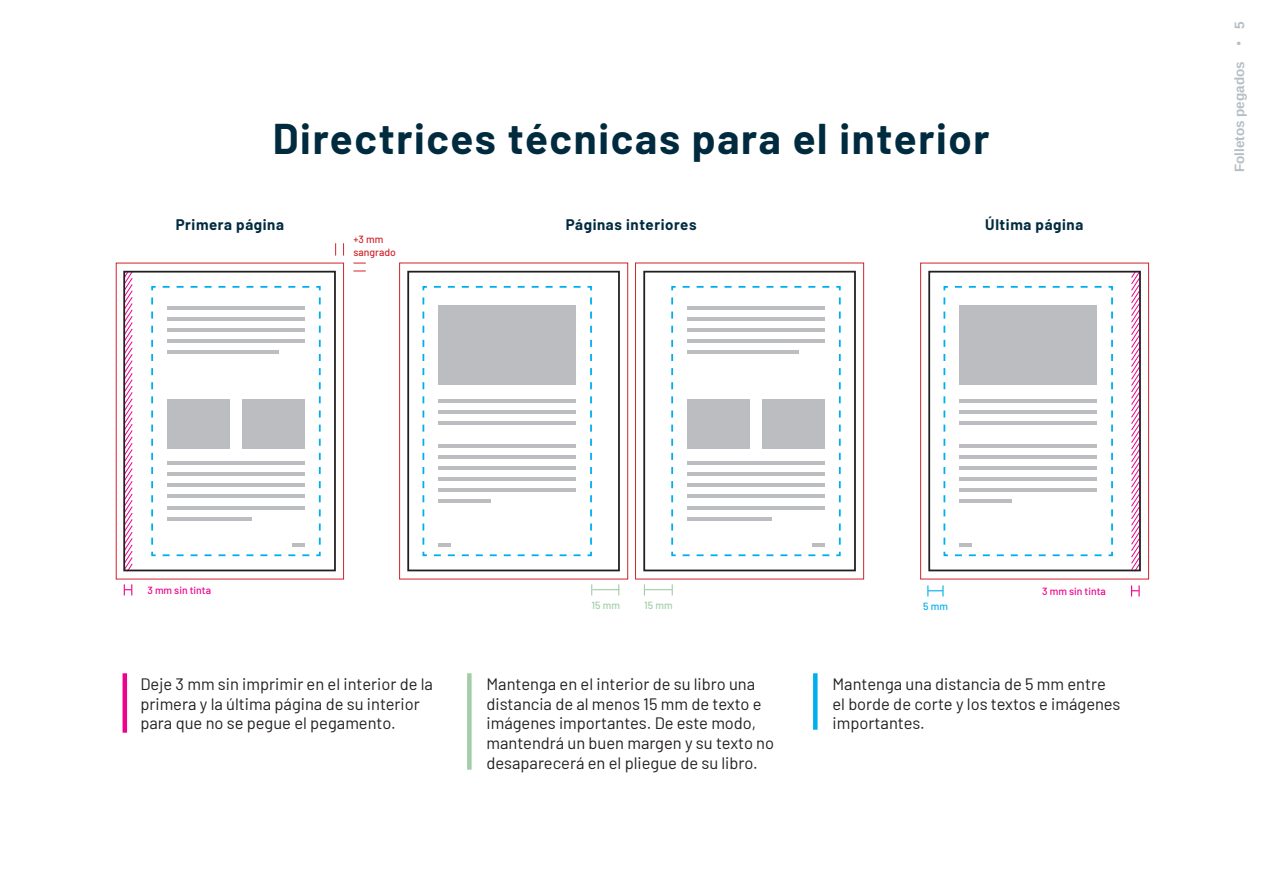
<style>
.page{position:relative;width:1263px;height:893px;background:#fff}
.page>*{position:absolute;margin:0;border:0;box-sizing:border-box;transform-origin:0 0}
.t1{font:700 42px "Barlow";letter-spacing:.04em;color:#002b3f}
.t2{font:16.5px/19.8px "Barlow";color:#231f20}
.t3{font:700 15px "Barlow";letter-spacing:.04em;color:#002b3f}
.t4{font:700 13.5px "Arimo";color:#b5bec6}
.t5{font:500 10.35px "Barlow";color:#ed028c}
.t6{font:500 10.35px/12.5px "Barlow";color:#d1232a}
.t7{font:500 10.35px "Barlow";color:#a1cea8}
.t8{font:500 10.35px "Barlow";color:#00aeef}
</style>
<div class="page">
<svg style="left:151px;top:285px;width:170px;height:272px"></svg>
<hr style="left:167px;top:306px;width:138px;height:4px;background:#bcbdc0">
<hr style="left:167px;top:317px;width:138px;height:4px;background:#bcbdc0">
<hr style="left:167px;top:339px;width:138px;height:4px;background:#bcbdc0">
<hr style="left:167px;top:328px;width:138px;height:4px;background:#bcbdc0">
<hr style="left:167px;top:350px;width:112px;height:4px;background:#bcbdc0">
<hr style="left:167px;top:483px;width:138px;height:4px;background:#bcbdc0">
<hr style="left:167px;top:495px;width:138px;height:3px;background:#bcbdc0">
<hr style="left:167px;top:506px;width:138px;height:3px;background:#bcbdc0">
<hr style="left:167px;top:517px;width:85px;height:3px;background:#bcbdc0">
<hr style="left:292px;top:543px;width:13px;height:4px;background:#bcbdc0">
<hr style="left:167px;top:461px;width:138px;height:4px;background:#bcbdc0">
<hr style="left:167px;top:472px;width:138px;height:4px;background:#bcbdc0">
<div style="left:167px;top:399px;width:63px;height:50px;background:#bcbdc0"></div>
<div style="left:242px;top:399px;width:63px;height:50px;background:#bcbdc0"></div>
<svg style="left:124px;top:584px;width:8px;height:11px"></svg>
<svg style="left:1131px;top:585px;width:9px;height:11px"></svg>
<svg style="left:124px;top:274px;width:9px;height:298px"></svg>
<svg style="left:1131px;top:274px;width:9px;height:298px"></svg>
<div style="left:123px;top:271px;width:213px;height:300px;border:2px solid #231f20"></div>
<svg style="left:943px;top:285px;width:170px;height:272px"></svg>
<div style="left:959px;top:305px;width:138px;height:80px;background:#bcbdc0"></div>
<hr style="left:959px;top:399px;width:138px;height:4px;background:#bcbdc0">
<hr style="left:959px;top:410px;width:138px;height:4px;background:#bcbdc0">
<hr style="left:959px;top:421px;width:138px;height:4px;background:#bcbdc0">
<hr style="left:959px;top:466px;width:138px;height:3px;background:#bcbdc0">
<hr style="left:959px;top:477px;width:138px;height:4px;background:#bcbdc0">
<hr style="left:959px;top:488px;width:138px;height:4px;background:#bcbdc0">
<hr style="left:959px;top:499px;width:53px;height:4px;background:#bcbdc0">
<hr style="left:959px;top:543px;width:13px;height:4px;background:#bcbdc0">
<hr style="left:959px;top:444px;width:138px;height:3px;background:#bcbdc0">
<hr style="left:959px;top:455px;width:138px;height:3px;background:#bcbdc0">
<svg style="left:927px;top:585px;width:16px;height:11px"></svg>
<div style="left:928px;top:271px;width:213px;height:300px;border:2px solid #231f20"></div>
<hr style="left:123px;top:673px;width:4px;height:60px;background:#ed028c">
<div style="left:467px;top:673px;width:5px;height:97px;background:#a1cea8"></div>
<svg style="left:813px;top:673px;width:4px;height:57px"></svg>
<svg style="left:407px;top:271px;width:213px;height:300px"></svg>
<svg style="left:422px;top:285px;width:171px;height:272px"></svg>
<div style="left:438px;top:305px;width:138px;height:80px;background:#bcbdc0"></div>
<hr style="left:438px;top:399px;width:138px;height:4px;background:#bcbdc0">
<hr style="left:438px;top:410px;width:138px;height:4px;background:#bcbdc0">
<hr style="left:438px;top:421px;width:138px;height:4px;background:#bcbdc0">
<hr style="left:438px;top:466px;width:138px;height:3px;background:#bcbdc0">
<hr style="left:438px;top:477px;width:138px;height:4px;background:#bcbdc0">
<hr style="left:438px;top:488px;width:138px;height:4px;background:#bcbdc0">
<hr style="left:438px;top:499px;width:53px;height:4px;background:#bcbdc0">
<hr style="left:438px;top:543px;width:13px;height:4px;background:#bcbdc0">
<hr style="left:438px;top:444px;width:138px;height:3px;background:#bcbdc0">
<hr style="left:438px;top:455px;width:138px;height:3px;background:#bcbdc0">
<svg style="left:591px;top:584px;width:28px;height:11px"></svg>
<div style="left:399px;top:263px;width:229px;height:316px;border:1px solid #d1232a"></div>
<svg style="left:643px;top:271px;width:213px;height:300px"></svg>
<svg style="left:670px;top:285px;width:171px;height:272px"></svg>
<hr style="left:687px;top:306px;width:138px;height:4px;background:#bcbdc0">
<hr style="left:687px;top:317px;width:138px;height:4px;background:#bcbdc0">
<hr style="left:687px;top:339px;width:138px;height:4px;background:#bcbdc0">
<hr style="left:687px;top:328px;width:138px;height:4px;background:#bcbdc0">
<hr style="left:687px;top:350px;width:112px;height:4px;background:#bcbdc0">
<hr style="left:687px;top:483px;width:138px;height:4px;background:#bcbdc0">
<hr style="left:687px;top:495px;width:138px;height:3px;background:#bcbdc0">
<hr style="left:687px;top:506px;width:138px;height:3px;background:#bcbdc0">
<hr style="left:687px;top:517px;width:85px;height:3px;background:#bcbdc0">
<hr style="left:812px;top:543px;width:13px;height:4px;background:#bcbdc0">
<hr style="left:687px;top:461px;width:138px;height:4px;background:#bcbdc0">
<hr style="left:687px;top:472px;width:138px;height:4px;background:#bcbdc0">
<div style="left:687px;top:399px;width:63px;height:50px;background:#bcbdc0"></div>
<div style="left:762px;top:399px;width:63px;height:50px;background:#bcbdc0"></div>
<svg style="left:644px;top:584px;width:29px;height:11px"></svg>
<div style="left:635px;top:263px;width:229px;height:316px;border:1px solid #d1232a"></div>
<div style="left:920px;top:263px;width:229px;height:316px;border:1px solid #d1232a"></div>
<svg style="left:353px;top:271px;width:13px;height:1px"></svg>
<svg style="left:353px;top:263px;width:13px;height:1px"></svg>
<svg style="left:335px;top:243px;width:1px;height:13px"></svg>
<svg style="left:343px;top:243px;width:1px;height:13px"></svg>
<h1 class="t1" style="left:273px;top:108px;width:718px">Directrices técnicas para el interior</h1>
<p class="t3" style="left:176px;top:214px;width:110px">Primera página</p>
<p class="t3" style="left:566px;top:214px;width:132px">Páginas interiores</p>
<p class="t6" style="left:353px;top:232px;width:44px">+3 mm sangrado</p>
<p class="t3" style="left:985px;top:214px;width:99px">Última página</p>
<p class="t4" style="left:1230px;top:172px;width:153px;rotate:-90deg">Folletos pegados <sup>•</sup> 5</p>
<p class="t5" style="left:147px;top:583px;width:65px">3 mm sin tinta</p>
<p class="t5" style="left:1042px;top:584px;width:65px">3 mm sin tinta</p>
<p class="t8" style="left:923px;top:598px;width:26px">5 mm</p>
<p class="t7" style="left:592px;top:597px;width:30px">15 mm</p>
<p class="t7" style="left:644px;top:597px;width:30px">15 mm</p>
<p class="t2" style="left:140px;top:673px;width:294px">Deje 3 mm sin imprimir en el interior de la primera y la última página de su interior para que no se pegue el pegamento.</p>
<p class="t2" style="left:486px;top:673px;width:289px">Mantenga en el interior de su libro una distancia de al menos 15 mm de texto e imágenes importantes. De este modo, mantendrá un buen margen y su texto no desaparecerá en el pliegue de su libro.</p>
<p class="t2" style="left:832px;top:673px;width:289px">Mantenga una distancia de 5 mm entre el borde de corte y los textos e imágenes importantes.</p>
</div>
